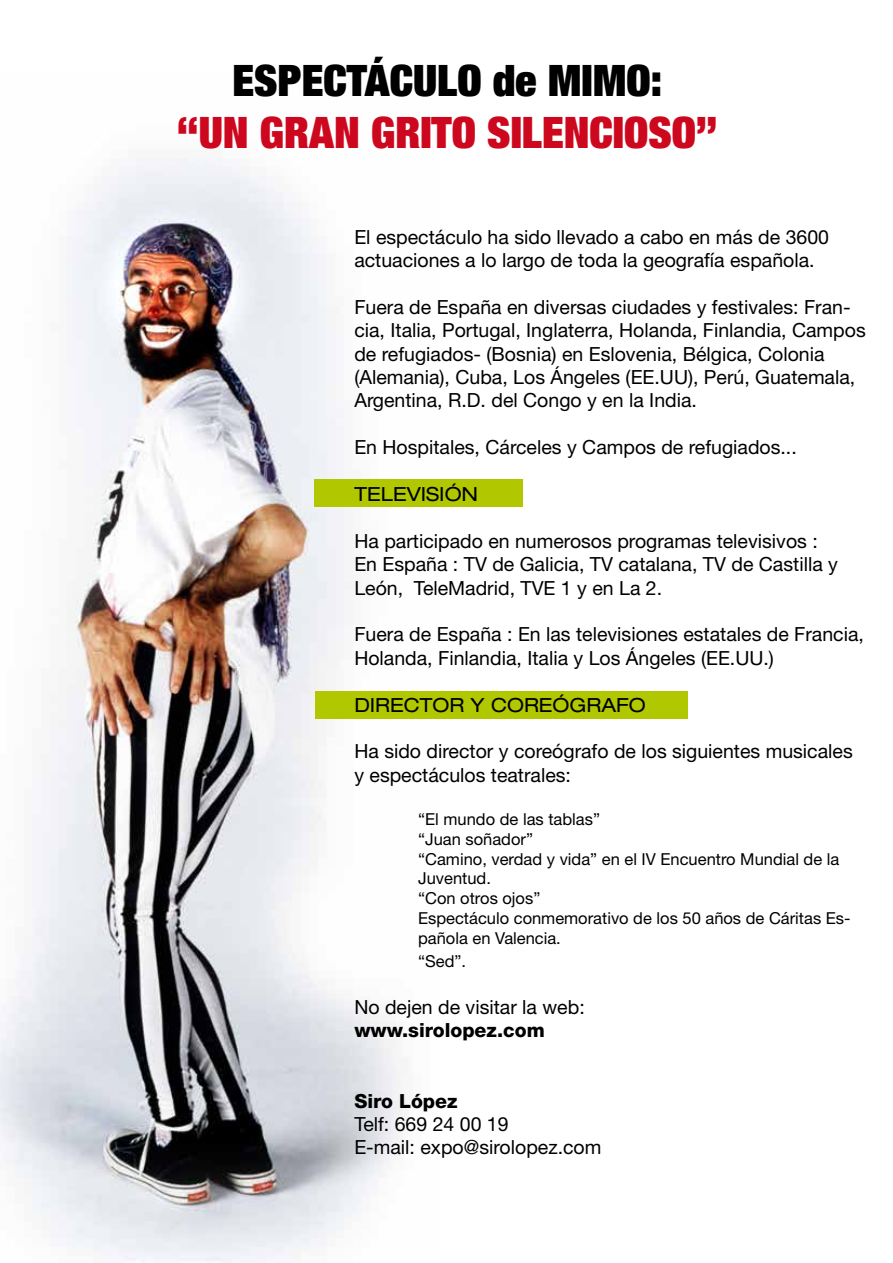
<style>
.page{position:relative;width:893px;height:1263px;background:#fff}
.page>*{position:absolute;margin:0;border:0;box-sizing:border-box;transform-origin:0 0}
.t1{font:900 condensed 43.5px "Helvetica Neue LT Std";color:#cd071e}
.t2{font:900 condensed 43.5px "Helvetica Neue LT Std";color:#000}
.t3{font:19.5px/23.4px "Helvetica Neue LT Std";color:#000}
.t4{font:expanded 19.5px "Helvetica Neue LT Std";color:#000}
.t5{font:800 19.5px "Helvetica Neue LT Std";color:#000}
.t6{font:16.5px/19.8px "Helvetica Neue LT Std";color:#000}
</style>
<div class="page">
<img style="left:0;top:158px;width:403px;height:1105px">
<div style="left:315px;top:479px;width:208px;height:28px;background:#b1c800"></div>
<div style="left:315px;top:691px;width:372px;height:28px;background:#b1c800"></div>
<h1 class="t2" style="left:232px;top:53px;width:431px">ESPECTÁCULO de MIMO:</h1>
<h1 class="t1" style="left:177px;top:105px;width:542px">“UN GRAN GRITO SILENCIOSO”</h1>
<p class="t3" style="left:354px;top:225px;width:476px">El espectáculo ha sido llevado a cabo en más de 3600 actuaciones a lo largo de toda la geografía española.</p>
<p class="t3" style="left:354px;top:295px;width:513px">Fuera de España en diversas ciudades y festivales: Fran&shy;cia, Italia, Portugal, Inglaterra, Holanda, Finlandia, Campos de refugiados- (Bosnia) en Eslovenia, Bélgica, Colonia (Alemania), Cuba, Los Ángeles (EE.UU), Perú, Guatemala, Argentina, R.D. del Congo y en la India.</p>
<p class="t3" style="left:354px;top:435px;width:444px">En Hospitales, Cárceles y Campos de refugiados...</p>
<p class="t4" style="left:354px;top:482px;width:125px">TELEVISIÓN</p>
<p class="t3" style="left:354px;top:529px;width:485px">Ha participado en numerosos programas televisivos :<br>En España : TV de Galicia, TV catalana, TV de Castilla y<br>León, TeleMadrid, TVE 1 y en La 2.</p>
<p class="t3" style="left:354px;top:622px;width:511px">Fuera de España : En las televisiones estatales de Francia,<br>Holanda, Finlandia, Italia y Los Ángeles (EE.UU.)</p>
<p class="t4" style="left:354px;top:693px;width:293px">DIRECTOR Y COREÓGRAFO</p>
<p class="t3" style="left:354px;top:739px;width:500px">Ha sido director y coreógrafo de los siguientes musicales y espectáculos teatrales:</p>
<p class="t6" style="left:418px;top:809px;width:434px">“El mundo de las tablas”<br>“Juan soñador”<br>“Camino, verdad y vida” en el IV Encuentro Mundial de la<br>Juventud.<br>“Con otros ojos”<br>Espectáculo conmemorativo de los 50 años de Cáritas Es&shy;pañola en Valencia.</p>
<p class="t6" style="left:418px;top:951px;width:49px">“Sed”.</p>
<p class="t3" style="left:354px;top:995px;width:232px">No dejen de visitar la web:</p>
<p class="t5" style="left:354px;top:1019px;width:192px">www.sirolopez.com</p>
<p class="t5" style="left:354px;top:1089px;width:105px">Siro López</p>
<p class="t3" style="left:354px;top:1112px;width:249px">Telf: 669 24 00 19<br>E-mail: expo@sirolopez.com</p>
</div>
